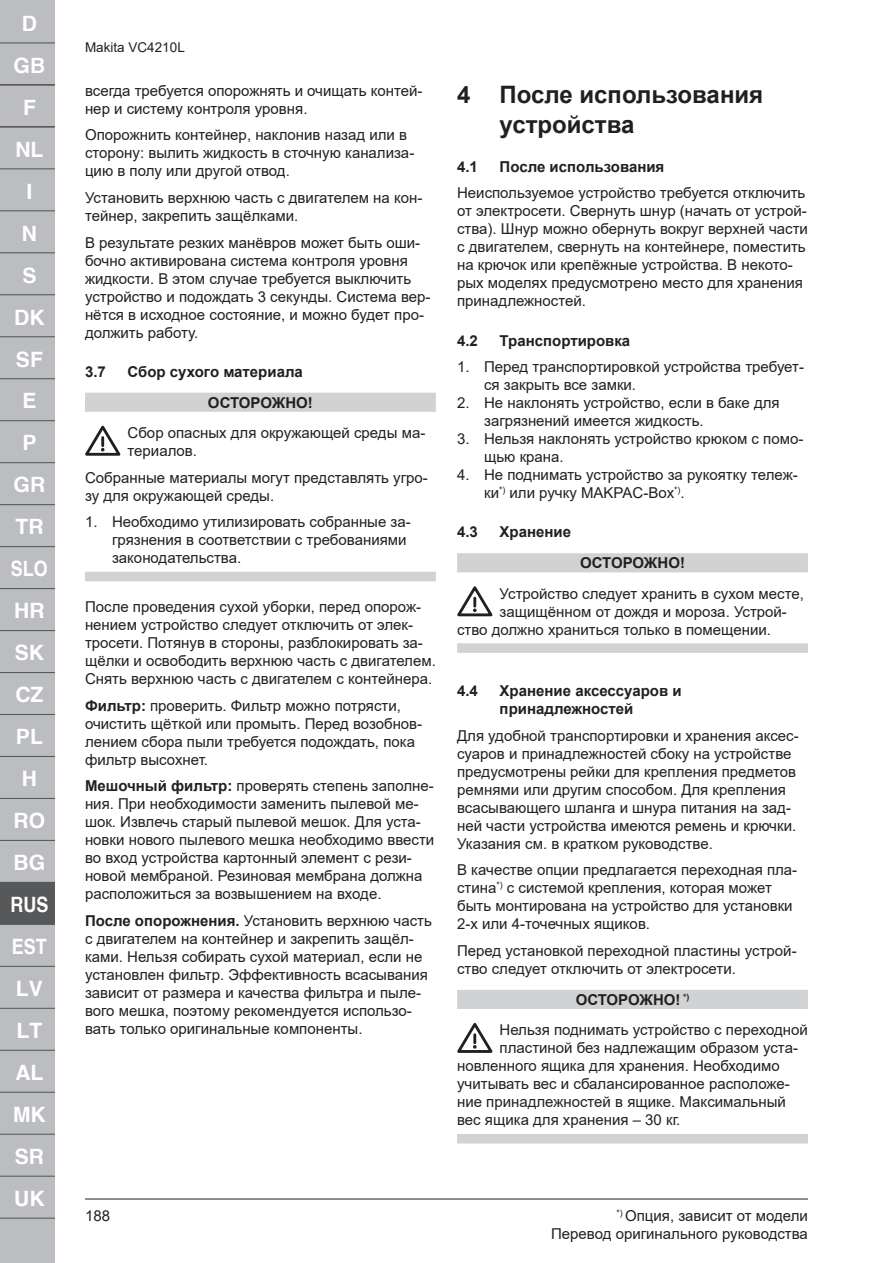
<style>
.page{position:relative;width:893px;height:1263px;background:#fff}
.page>*{position:absolute;margin:0;border:0;box-sizing:border-box;transform-origin:0 0}
.t1{font:700 24px/30px "Arial";color:#231f20}
.t2{font:700 21.15px/42px "Helvetica";color:#fff;text-align:center}
.t3{font:15px/18px "Arial";color:#231f20}
.t4{font:700 15px/30.8px "Arial";color:#231f20}
.t5{font:13.5px "Arial";color:#231f20}
.s1{font-weight:700}
</style>
<div class="page">
<hr style="left:85px;top:1199px;width:723px;height:1px;background:#231f20">
<div style="left:0;top:1198px;width:55px;height:65px;background:#bcbdc0"></div>
<div style="left:0;top:1px;width:55px;height:1197px;background:#bcbdc0"></div>
<div style="left:0;top:882px;width:55px;height:42px;background:#57585a"></div>
<hr style="left:0;top:168px;width:55px;height:1px;background:#57585a">
<hr style="left:0;top:210px;width:55px;height:1px;background:#57585a">
<hr style="left:0;top:252px;width:55px;height:1px;background:#57585a">
<hr style="left:0;top:294px;width:55px;height:1px;background:#57585a">
<hr style="left:0;top:336px;width:55px;height:1px;background:#57585a">
<hr style="left:0;top:378px;width:55px;height:1px;background:#57585a">
<hr style="left:0;top:420px;width:55px;height:1px;background:#57585a">
<hr style="left:0;top:462px;width:55px;height:1px;background:#57585a">
<hr style="left:0;top:504px;width:55px;height:1px;background:#57585a">
<hr style="left:0;top:546px;width:55px;height:1px;background:#57585a">
<hr style="left:0;top:588px;width:55px;height:1px;background:#57585a">
<hr style="left:0;top:630px;width:55px;height:1px;background:#57585a">
<hr style="left:0;top:672px;width:55px;height:1px;background:#57585a">
<hr style="left:0;top:714px;width:55px;height:1px;background:#57585a">
<hr style="left:0;top:756px;width:55px;height:1px;background:#57585a">
<hr style="left:0;top:798px;width:55px;height:1px;background:#57585a">
<hr style="left:0;top:840px;width:55px;height:1px;background:#57585a">
<hr style="left:0;top:966px;width:55px;height:1px;background:#57585a">
<hr style="left:0;top:1008px;width:55px;height:1px;background:#57585a">
<hr style="left:0;top:1050px;width:55px;height:1px;background:#57585a">
<hr style="left:0;top:1092px;width:55px;height:1px;background:#57585a">
<hr style="left:0;top:1134px;width:55px;height:1px;background:#57585a">
<hr style="left:0;top:1176px;width:55px;height:1px;background:#57585a">
<hr style="left:0;top:1217px;width:55px;height:2px;background:#57585a">
<hr style="left:0;top:42px;width:55px;height:1px;background:#57585a">
<hr style="left:0;top:84px;width:55px;height:1px;background:#231f20">
<hr style="left:0;top:126px;width:55px;height:1px;background:#231f20">
<hr style="left:0;top:924px;width:55px;height:1px;background:#57585a">
<div style="left:85px;top:393px;width:351px;height:19px;background:#d1d2d4"></div>
<div style="left:85px;top:572px;width:351px;height:9px;background:#d1d2d4"></div>
<svg style="left:85px;top:426px;width:36px;height:30px"></svg>
<div style="left:457px;top:553px;width:351px;height:19px;background:#d1d2d4"></div>
<div style="left:457px;top:643px;width:351px;height:10px;background:#d1d2d4"></div>
<div style="left:457px;top:990px;width:351px;height:19px;background:#d1d2d4"></div>
<div style="left:457px;top:1134px;width:351px;height:9px;background:#d1d2d4"></div>
<svg style="left:457px;top:586px;width:36px;height:30px"></svg>
<svg style="left:457px;top:1023px;width:36px;height:30px"></svg>
<h2 class="t2" style="left:10px;top:2px;width:39px">D<br>GB<br>F<br>NL<br>I<br>N<br>S<br>DK<br>SF<br>E<br>P<br>GR<br>TR<br>SLO<br>HR<br>SK<br>CZ<br>PL<br>H<br>RO<br>BG<br>RUS<br>EST<br>LV<br>LT<br>AL<br>MK<br>SR<br>UK</h2>
<p class="t5" style="left:85px;top:42px;width:101px">Makita VC4210L</p>
<p class="t3" style="left:85px;top:82px;width:339px">всегда требуется опорожнять и очищать контей&shy;нер и систему контроля уровня.</p>
<p class="t3" style="left:85px;top:126px;width:331px">Опорожнить контейнер, наклонив назад или в сторону: вылить жидкость в сточную канализа&shy;цию в полу или другой отвод.</p>
<p class="t3" style="left:85px;top:189px;width:339px">Установить верхнюю часть с двигателем на кон&shy;тейнер, закрепить защёлками.</p>
<p class="t3" style="left:85px;top:233px;width:347px">В результате резких манёвров может быть оши&shy;бочно активирована система контроля уровня жидкости. В этом случае требуется выключить устройство и подождать 3 секунды. Система вер&shy;нётся в исходное состояние, и можно будет про&shy;должить работу.</p>
<p class="t4" style="left:85px;top:357px;width:22px">3.7</p>
<p class="t4" style="left:208px;top:357px;width:106px;text-indent:-80px">Сбор сухого материала<br>ОСТОРОЖНО!</p>
<p class="t3" style="left:128px;top:424px;width:299px">Сбор опасных для окружающей среды ма&shy;териалов.</p>
<p class="t3" style="left:85px;top:468px;width:344px">Собранные материалы могут представлять угро&shy;зу для окружающей среды.</p>
<p class="t3" style="left:112px;top:513px;width:300px;text-indent:-27px">1. Необходимо утилизировать собранные за&shy;грязнения в соответствии с требованиями законодательства.</p>
<p class="t3" style="left:85px;top:598px;width:352px">После проведения сухой уборки, перед опорож&shy;нением устройство следует отключить от элек&shy;тросети. Потянув в стороны, разблокировать за&shy;щёлки и освободить верхнюю часть с двигателем.<br>Снять верхнюю часть с двигателем с контейнера.</p>
<p class="t3" style="left:85px;top:696px;width:339px"><span class="s1">Фильтр:</span> проверить. Фильтр можно потрясти, очистить щёткой или промыть. Перед возобнов&shy;лением сбора пыли требуется подождать, пока фильтр высохнет.</p>
<p class="t3" style="left:85px;top:777px;width:351px"><span class="s1">Мешочный фильтр:</span> проверять степень заполне&shy;ния. При необходимости заменить пылевой ме&shy;шок. Извлечь старый пылевой мешок. Для уста&shy;новки нового пылевого мешка необходимо ввести во вход устройства картонный элемент с рези&shy;новой мембраной. Резиновая мембрана должна расположиться за возвышением на входе.</p>
<p class="t3" style="left:85px;top:911px;width:348px"><span class="s1">После опорожнения.</span> Установить верхнюю часть с двигателем на контейнер и закрепить защёл&shy;ками. Нельзя собирать сухой материал, если не установлен фильтр. Эффективность всасывания зависит от размера и качества фильтра и пыле&shy;вого мешка, поэтому рекомендуется использо&shy;вать только оригинальные компоненты.</p>
<h1 class="t1" style="left:500px;top:80px;width:265px;text-indent:-43px">4 После использования устройства</h1>
<p class="t4" style="left:457px;top:152px;width:22px">4.1</p>
<p class="t4" style="left:500px;top:152px;width:166px">После использования</p>
<p class="t3" style="left:457px;top:184px;width:352px">Неиспользуемое устройство требуется отключить от электросети. Свернуть шнур (начать от устрой&shy;ства). Шнур можно обернуть вокруг верхней части с двигателем, свернуть на контейнере, поместить на крючок или крепёжные устройства. В некото&shy;рых моделях предусмотрено место для хранения принадлежностей.</p>
<p class="t4" style="left:457px;top:325px;width:22px">4.2</p>
<p class="t4" style="left:500px;top:325px;width:132px">Транспортировка</p>
<p class="t3" style="left:484px;top:358px;width:321px;text-indent:-27px">1. Перед транспортировкой устройства требует&shy;ся закрыть все замки.</p>
<p class="t3" style="left:484px;top:394px;width:297px;text-indent:-27px">2. Не наклонять устройство, если в баке для загрязнений имеется жидкость.</p>
<p class="t3" style="left:484px;top:430px;width:321px;text-indent:-27px">3. Нельзя наклонять устройство крюком с помо&shy;щью крана.</p>
<p class="t3" style="left:484px;top:466px;width:315px;text-indent:-27px">4. Не поднимать устройство за рукоятку тележ&shy;ки<sup>*)</sup> или ручку MAKPAC-Box<sup>*)</sup>.</p>
<p class="t4" style="left:457px;top:517px;width:22px">4.3</p>
<p class="t4" style="left:500px;top:517px;width:73px">Хранение</p>
<p class="t4" style="left:580px;top:548px;width:106px">ОСТОРОЖНО!</p>
<p class="t3" style="left:500px;top:584px;width:306px">Устройство следует хранить в сухом месте,</p>
<p class="t3" style="left:500px;top:602px;width:289px">защищённом от дождя и мороза. Устрой-</p>
<p class="t3" style="left:457px;top:620px;width:315px">ство должно храниться только в помещении.</p>
<p class="t4" style="left:457px;top:676px;width:22px">4.4</p>
<p class="t4" style="left:500px;top:683px;width:183px;line-height:18px">Хранение аксессуаров и принадлежностей</p>
<p class="t3" style="left:457px;top:726px;width:343px">Для удобной транспортировки и хранения аксес&shy;суаров и принадлежностей сбоку на устройстве предусмотрены рейки для крепления предметов ремнями или другим способом. Для крепления всасывающего шланга и шнура питания на зад&shy;ней части устройства имеются ремень и крючки.<br>Указания см. в кратком руководстве.</p>
<p class="t3" style="left:457px;top:861px;width:342px">В качестве опции предлагается переходная пла&shy;стина<sup>*)</sup> с системой крепления, которая может быть монтирована на устройство для установки 2-х или 4-точечных ящиков.</p>
<p class="t3" style="left:457px;top:941px;width:341px">Перед установкой переходной пластины устрой&shy;ство следует отключить от электросети.</p>
<p class="t3" style="left:500px;top:984px;width:310px;line-height:30.8px;text-indent:76px"><span class="s1">ОСТОРОЖНО!</span> <sup>*)<br></sup>Нельзя поднимать устройство с переходной</p>
<p class="t3" style="left:457px;top:1039px;width:342px;text-indent:43px">пластиной без надлежащим образом уста&shy;новленного ящика для хранения. Необходимо учитывать вес и сбалансированное расположе&shy;ние принадлежностей в ящике. Максимальный вес ящика для хранения – 30 кг.</p>
<p class="t3" style="left:85px;top:1208px;width:27px">188</p>
<p class="t3" style="left:551px;top:1206px;width:258px;text-align:right"><sup>*)</sup> Опция, зависит от модели<br>Перевод оригинального руководства</p>
</div>
